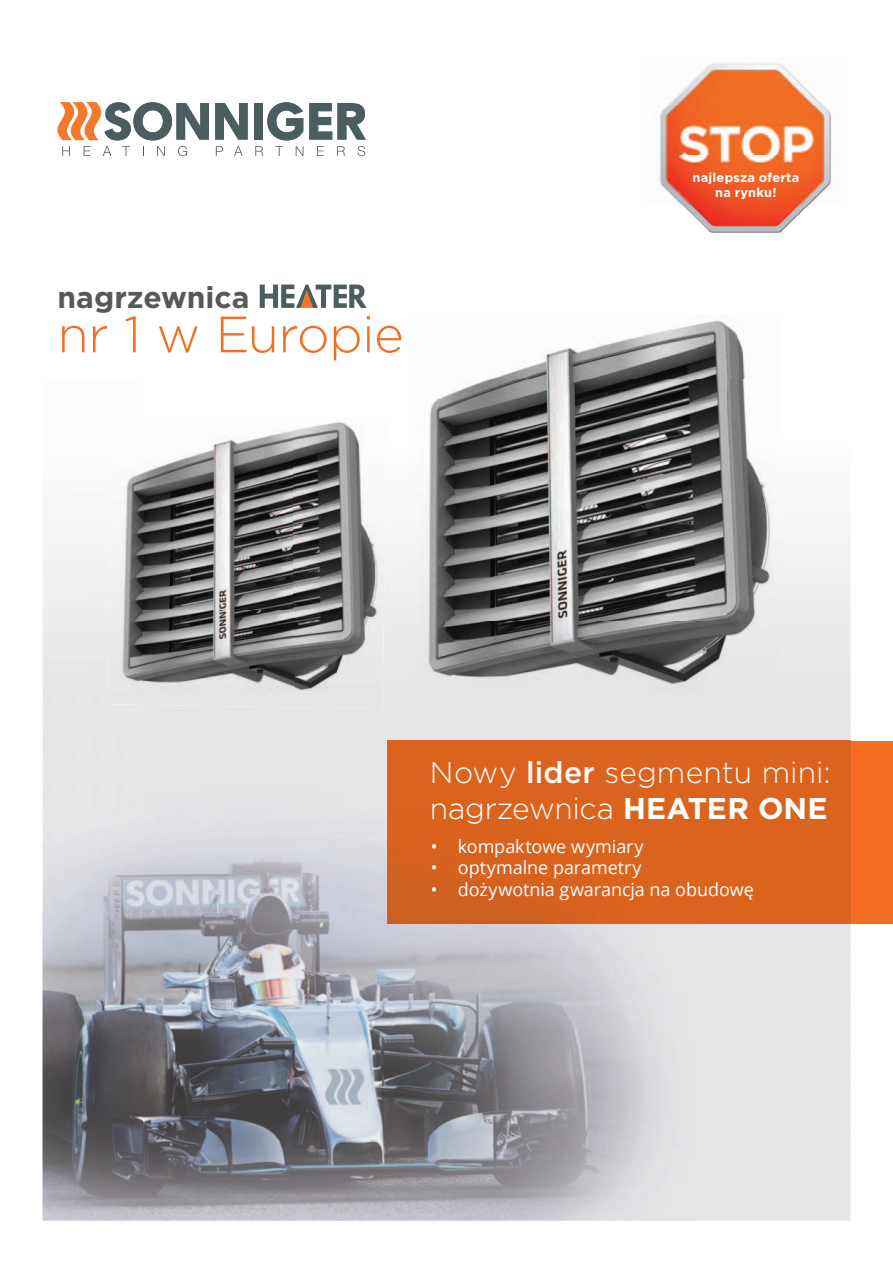
<style>
.page{position:relative;width:893px;height:1263px;background:#fff}
.page>*{position:absolute;margin:0;border:0;box-sizing:border-box;transform-origin:0 0}
.t1{font:300 51px "Gotham";letter-spacing:-.015em;color:#f36e24}
.t2{font:300 30px/36px "Gotham";color:#fff}
.t3{font:700 30px "Gotham";color:#57585a}
.t4{font:18px "Open Sans";letter-spacing:-.005em;color:#fff}
.t5{font:700 12.75px/15.3px "Gotham";letter-spacing:.015em;color:#fff;text-align:center}
.s1{font-weight:500}
.s2{font-weight:700}
</style>
<div class="page">
<img style="left:43px;top:522px;width:100px;height:699px">
<img style="left:750px;top:529px;width:100px;height:212px">
<img style="left:346px;top:536px;width:100px;height:211px">
<img style="left:143px;top:709px;width:203px;height:512px">
<div style="left:446px;top:719px;width:304px;height:22px;background:#e5e6e8"></div>
<img style="left:345px;top:747px;width:51px;height:474px">
<img style="left:396px;top:923px;width:454px;height:298px">
<div style="left:850px;top:741px;width:43px;height:182px;background:#f36e23"></div>
<img style="left:388px;top:741px;width:462px;height:182px">
<svg style="left:62px;top:146px;width:8px;height:10px"></svg>
<svg style="left:84px;top:146px;width:7px;height:10px"></svg>
<svg style="left:103px;top:146px;width:8px;height:10px"></svg>
<svg style="left:122px;top:146px;width:8px;height:10px"></svg>
<svg style="left:157px;top:146px;width:8px;height:10px"></svg>
<svg style="left:178px;top:146px;width:9px;height:10px"></svg>
<svg style="left:216px;top:146px;width:7px;height:10px"></svg>
<svg style="left:234px;top:146px;width:9px;height:10px"></svg>
<svg style="left:255px;top:146px;width:8px;height:10px"></svg>
<svg style="left:275px;top:146px;width:8px;height:10px"></svg>
<svg style="left:296px;top:146px;width:7px;height:10px"></svg>
<svg style="left:317px;top:146px;width:7px;height:10px"></svg>
<svg style="left:337px;top:146px;width:8px;height:10px"></svg>
<svg style="left:358px;top:146px;width:7px;height:10px"></svg>
<svg style="left:57px;top:102px;width:152px;height:38px"></svg>
<svg style="left:215px;top:103px;width:33px;height:37px"></svg>
<div style="left:254px;top:103px;width:9px;height:37px;background:#4c5d60"></div>
<svg style="left:267px;top:102px;width:36px;height:38px"></svg>
<svg style="left:309px;top:103px;width:57px;height:37px"></svg>
<svg style="left:260px;top:284px;width:107px;height:24px"></svg>
<img style="left:409px;top:316px;width:372px;height:403px">
<img style="left:108px;top:421px;width:279px;height:288px">
<img style="left:659px;top:63px;width:173px;height:170px">
<h2 class="t3" style="left:57px;top:285px;width:194px">nagrzewnica</h2>
<h1 class="t1" style="left:57px;top:311px;width:348px">nr 1 w Europie</h1>
<p class="t5" style="left:693px;top:171px;width:108px">najlepsza oferta na rynku!</p>
<h2 class="t2" style="left:430px;top:757px;width:402px">Nowy <span class="s1">lider</span> segmentu mini: nagrzewnica <span class="s2">HEATER ONE</span></h2>
<p class="t4" style="left:431px;top:833px;width:214px">• kompaktowe wymiary</p>
<p class="t4" style="left:431px;top:855px;width:212px">• optymalne parametry</p>
<p class="t4" style="left:431px;top:877px;width:325px">• dożywotnia gwarancja na obudowę</p>
</div>
